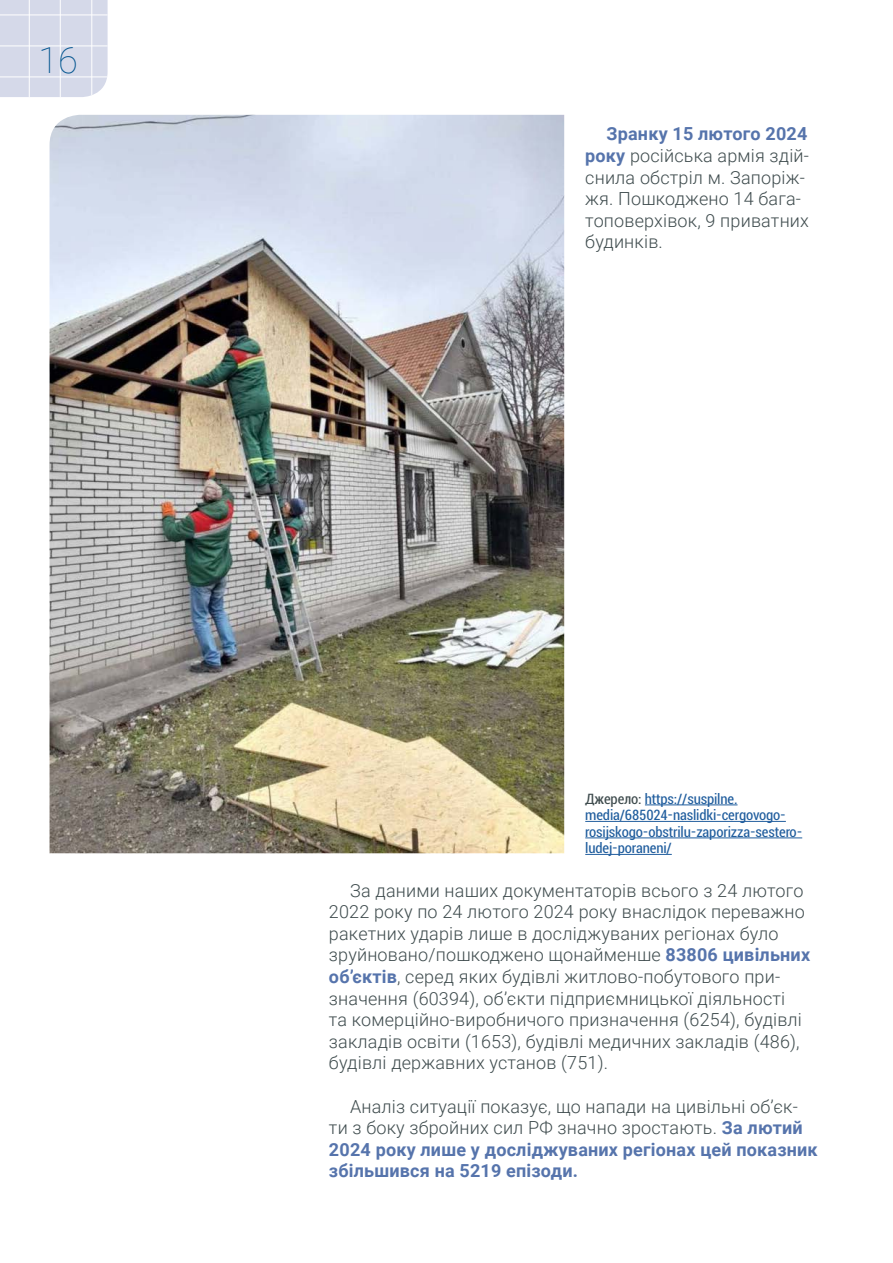
<style>
.page{position:relative;width:893px;height:1263px;background:#fff}
.page>*{position:absolute;margin:0;border:0;box-sizing:border-box;transform-origin:0 0}
.t1{font:100 36px "Roboto";color:#00538e}
.Basic_TXT{font:300 18px/21.6px "Roboto";letter-spacing:.01em;color:#3f4c4e}
.Photo-pidpys{font:condensed 15px/16.5px "Roboto";letter-spacing:-.01em;color:#215e9e}
.s1{font-weight:700;color:#5674ac}
.s2{color:#3f4c4e}
</style>
<div class="page">
<img style="left:50px;top:115px;width:514px;height:738px">
<hr style="left:645px;top:804px;width:92px;height:1px;background:#215e9e">
<hr style="left:585px;top:821px;width:201px;height:1px;background:#215e9e">
<hr style="left:585px;top:837px;width:217px;height:1px;background:#215e9e">
<hr style="left:585px;top:854px;width:87px;height:1px;background:#215e9e">
<svg style="left:0;top:0;width:108px;height:97px;background:#d6dae9"></svg>
<hr style="left:0;top:77px;width:108px;height:1px;background:#fff">
<hr style="left:0;top:46px;width:108px;height:1px;background:#fff">
<hr style="left:0;top:15px;width:108px;height:1px;background:#fff">
<hr style="left:91px;top:0;width:1px;height:97px;background:#fff">
<hr style="left:60px;top:0;width:1px;height:97px;background:#fff">
<hr style="left:29px;top:0;width:1px;height:97px;background:#fff">
<h1 class="t1" style="left:39px;top:35px;width:41px">16</h1>
<p class="Basic_TXT" style="left:585px;top:123px;width:225px;text-indent:21px"><span class="s1">Зранку 15 лютого 2024 року</span> російська армія здій&shy;снила обстріл м. Запоріж&shy;жя. Пошкоджено 14 бага&shy;топоверхівок, 9 приватних будинків.</p>
<p class="Photo-pidpys" style="left:585px;top:790px;width:219px"><span class="s2">Джерело:</span> https://suspilne. media/685024-naslidki-cergovogo&shy;rosijskogo-obstrilu-zaporizza-sestero&shy;ludej-poraneni/</p>
<p class="Basic_TXT" style="left:329px;top:879px;width:483px;text-indent:21px">За даними наших документаторів всього з 24 лютого 2022 року по 24 лютого 2024 року внаслідок переважно ракетних ударів лише в досліджуваних регіонах було зруйновано/пошкоджено щонайменше <span class="s1">83806 цивільних об’єктів</span>, серед яких будівлі житлово-побутового при&shy;значення (60394), об’єкти підприємницької діяльності<br>та комерційно-виробничого призначення (6254), будівлі закладів освіти (1653), будівлі медичних закладів (486), будівлі державних установ (751).</p>
<p class="Basic_TXT" style="left:329px;top:1095px;width:490px;text-indent:21px">Аналіз ситуації показує, що напади на цивільні об’єк&shy;ти з боку збройних сил РФ значно зростають. <span class="s1">За лютий 2024 року лише у досліджуваних регіонах цей показник збільшився на 5219 епізоди.</span></p>
</div>
